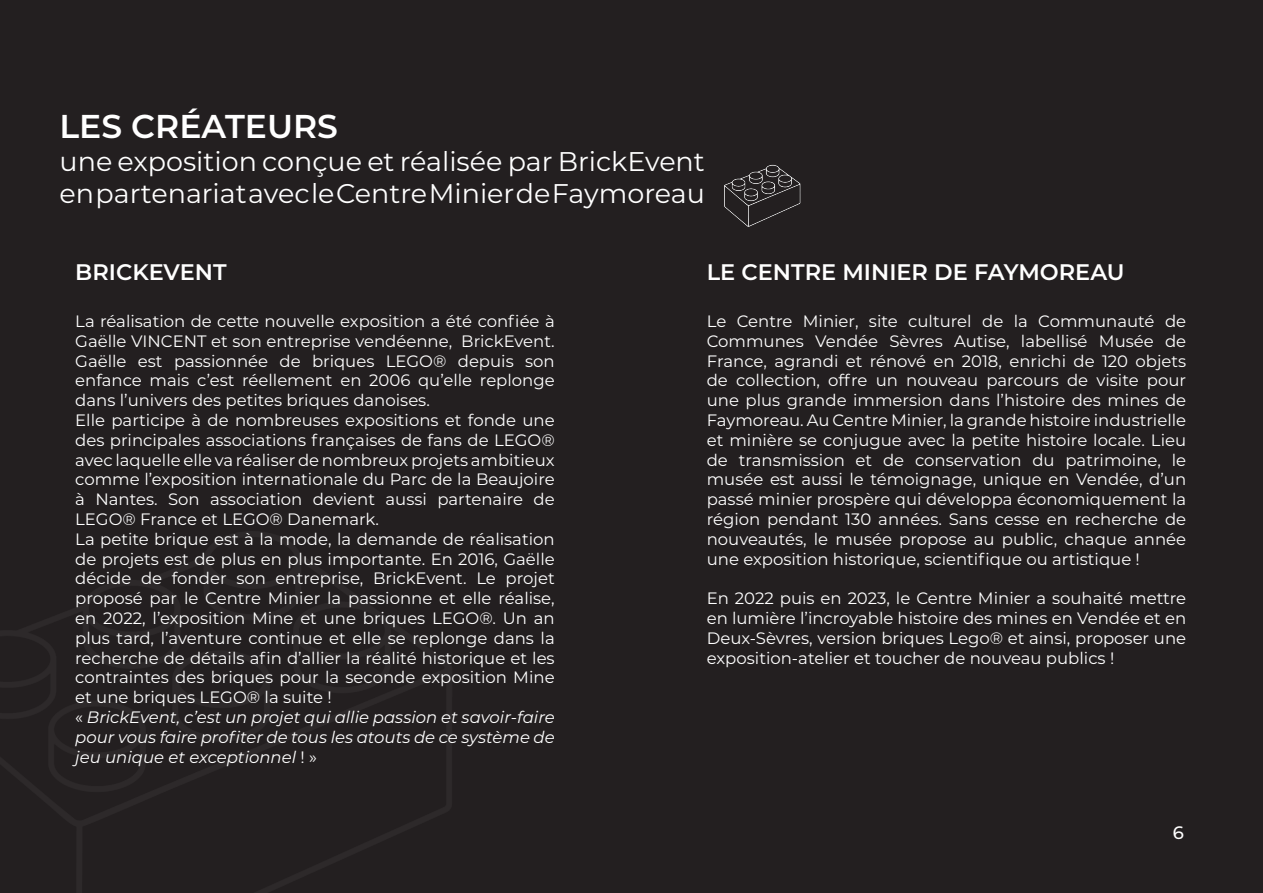
<style>
.page{position:relative;width:1263px;height:893px;background:#231f20}
.page>*{position:absolute;margin:0;border:0;box-sizing:border-box;transform-origin:0 0}
.t1{font:600 33px "Montserrat";color:#fff}
.t2{font:27px "Montserrat";color:#fff}
.t3{font:600 22.5px "Montserrat";color:#fff}
.t4{font:500 18px "Montserrat";color:#fff}
.t5{font:16.5px/19.8px "Montserrat";color:#fff;text-align:justify}
.t6{font:italic 16.5px/19.8px "Montserrat";color:#fff;text-align:justify}
.s1{font-style:normal}
</style>
<div class="page">
<img style="left:724px;top:164px;width:77px;height:63px">
<p class="t1" style="left:60px;top:103px;width:280px">LES CRÉATEURS</p>
<p class="t2" style="left:60px;top:143px;width:647px">une exposition conçue et réalisée par BrickEvent</p>
<p class="t2" style="left:60px;top:175px;width:647px">en partenariat avec le Centre Minier de Faymoreau</p>
<p class="t3" style="left:75px;top:256px;width:153px">BRICKEVENT</p>
<p class="t5" style="left:75px;top:311px;width:481px">La réalisation de cette nouvelle exposition a été confiée à Gaëlle VINCENT et son entreprise vendéenne, BrickEvent.<br>Gaëlle est passionnée de briques LEGO® depuis son enfance mais c’est réellement en 2006 qu’elle replonge dans l’univers des petites briques danoises.</p>
<p class="t5" style="left:75px;top:410px;width:481px">Elle participe à de nombreuses expositions et fonde une des principales associations françaises de fans de LEGO® avec laquelle elle va réaliser de nombreux projets ambitieux comme l’exposition internationale du Parc de la Beaujoire à Nantes. Son association devient aussi partenaire de LEGO® France et LEGO® Danemark.</p>
<p class="t5" style="left:75px;top:528px;width:481px">La petite brique est à la mode, la demande de réalisation de projets est de plus en plus importante. En 2016, Gaëlle décide de fonder son entreprise, BrickEvent. Le projet proposé par le Centre Minier la passionne et elle réalise, en 2022, l’exposition Mine et une briques LEGO®. Un an plus tard, l’aventure continue et elle se replonge dans la recherche de détails afin d’allier la réalité historique et les contraintes des briques pour la seconde exposition Mine et une briques LEGO® la suite !</p>
<p class="t6" style="left:75px;top:707px;width:481px"><span class="s1">«</span> BrickEvent, c’est un projet qui allie passion et savoir-faire pour vous faire profiter de tous les atouts de ce système de jeu unique et exceptionnel <span class="s1">! »</span></p>
<p class="t3" style="left:707px;top:256px;width:419px">LE CENTRE MINIER DE FAYMOREAU</p>
<p class="t5" style="left:707px;top:311px;width:481px">Le Centre Minier, site culturel de la Communauté de Communes Vendée Sèvres Autise, labellisé Musée de France, agrandi et rénové en 2018, enrichi de 120 objets de collection, offre un nouveau parcours de visite pour une plus grande immersion dans l’histoire des mines de Faymoreau. Au Centre Minier, la grande histoire industrielle et minière se conjugue avec la petite histoire locale. Lieu de transmission et de conservation du patrimoine, le musée est aussi le témoignage, unique en Vendée, d’un passé minier prospère qui développa économiquement la région pendant 130 années. Sans cesse en recherche de nouveautés, le musée propose au public, chaque année une exposition historique, scientifique ou artistique !</p>
<p class="t5" style="left:707px;top:588px;width:481px">En 2022 puis en 2023, le Centre Minier a souhaité mettre en lumière l’incroyable histoire des mines en Vendée et en Deux-Sèvres, version briques Lego® et ainsi, proposer une exposition-atelier et toucher de nouveau publics !</p>
<p class="t4" style="left:1173px;top:820px;width:13px">6</p>
</div>
